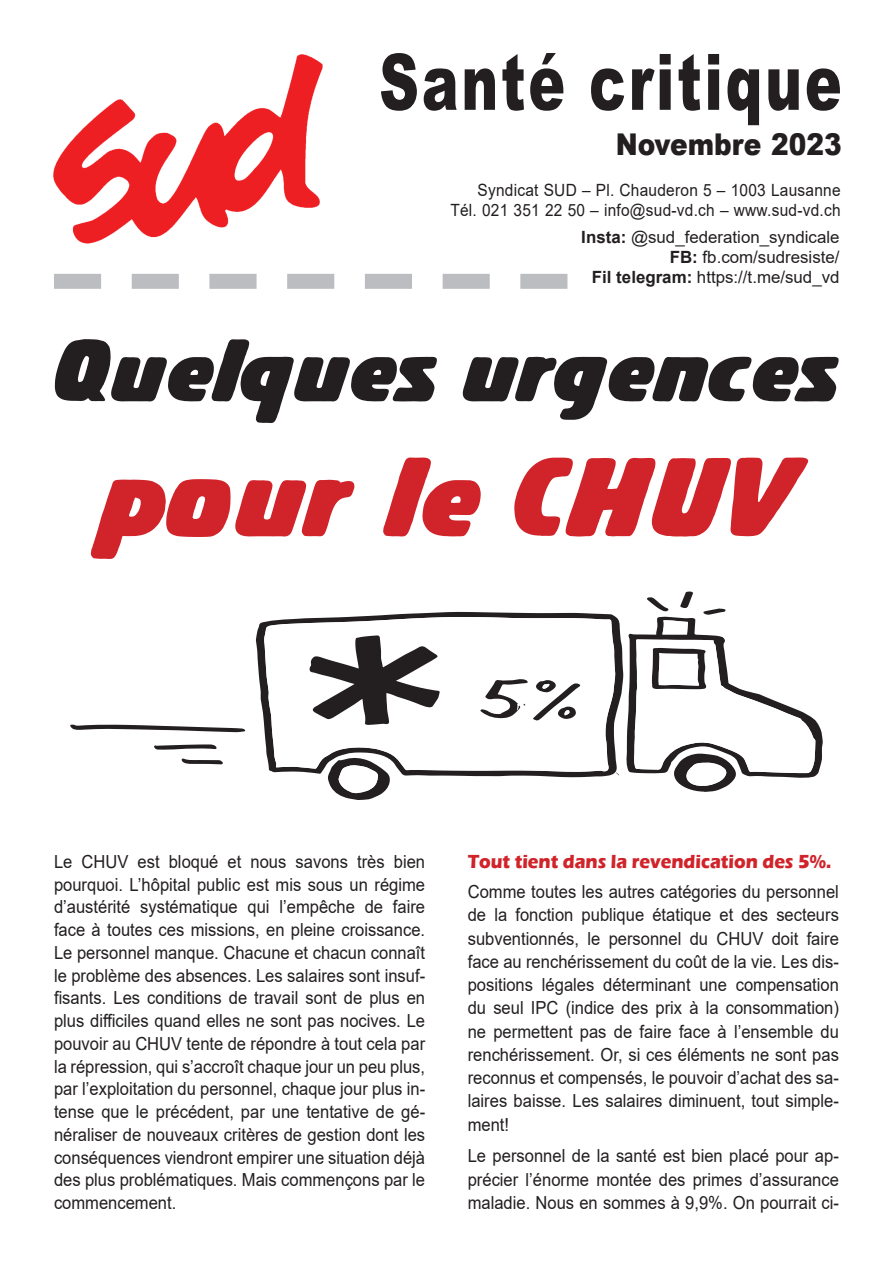
<style>
.page{position:relative;width:893px;height:1263px;background:#fff}
.page>*{position:absolute;margin:0;border:0;box-sizing:border-box;transform-origin:0 0}
.t1{font:112.5px "Fire Cracker";color:#d1232a}
.t2{font:88.5px "Fire Cracker";color:#231f20}
.t3{font:900 78px "Arial";letter-spacing:.05em;color:#231f20;scale:.71 1}
.t4{font:900 30px "Arial";color:#231f20;scale:.88 1}
.t5{font:700 19.5px "Eras ITC";color:#d1232a;scale:.92 1}
.t6{font:18px/22.8px "Arial";color:#231f20;text-align:justify;scale:.92 1}
.t7{font:16.8px/20.2px "Arial";letter-spacing:.015em;color:#231f20;text-align:right}
.t8{font:16.8px/20.2px "Arial";letter-spacing:.015em;color:#231f20;text-align:right;scale:.92 1}
.s1{font-weight:700}
</style>
<div class="page">
<svg style="left:54px;top:274px;width:513px;height:15px"></svg>
<img style="left:53px;top:54px;width:270px;height:190px">
<svg style="left:256px;top:612px;width:368px;height:165px"></svg>
<svg style="left:70px;top:724px;width:176px;height:8px"></svg>
<svg style="left:154px;top:744px;width:63px;height:6px"></svg>
<svg style="left:181px;top:758px;width:42px;height:6px"></svg>
<svg style="left:264px;top:617px;width:352px;height:155px"></svg>
<svg style="left:328px;top:757px;width:62px;height:43px"></svg>
<svg style="left:310px;top:635px;width:130px;height:90px"></svg>
<svg style="left:480px;top:679px;width:100px;height:41px"></svg>
<svg style="left:626px;top:591px;width:197px;height:201px"></svg>
<h3 class="t3" style="left:379px;top:25px;width:653px">Santé critique</h3>
<h3 class="t4" style="left:616px;top:123px;width:258px">Novembre 2023</h3>
<p class="t8" style="left:450px;top:180px;width:426px">Syndicat SUD – Pl. Chauderon 5 – 1003 Lausanne<br>Tél. 021 351 22 50 – info@sud-vd.ch – www.sud-vd.ch</p>
<p class="t7" style="left:581px;top:226px;width:260px"><span class="s1">Insta:</span> @sud_federation_syndicale<br><span class="s1">FB:</span> fb.com/sudresiste/<br><span class="s1">Fil telegram:</span> https://t.me/sud_vd</p>
<h2 class="t2" style="left:54px;top:335px;width:786px">Quelques urgences</h2>
<h1 class="t1" style="left:98px;top:452px;width:698px">pour le CHUV</h1>
<p class="t6" style="left:54px;top:850px;width:405px">Le CHUV est bloqué et nous savons très bien pourquoi. L’hôpital public est mis sous un régime d’austérité systématique qui l’empêche de faire face à toutes ces missions, en pleine croissance.<br>Le personnel manque. Chacune et chacun connaît le problème des absences. Les salaires sont insuf&shy;fisants. Les conditions de travail sont de plus en plus difficiles quand elles ne sont pas nocives. Le pouvoir au CHUV tente de répondre à tout cela par la répression, qui s’accroît chaque jour un peu plus, par l’exploitation du personnel, chaque jour plus in&shy;tense que le précédent, par une tentative de gé&shy;néraliser de nouveaux critères de gestion dont les conséquences viendront empirer une situation déjà des plus problématiques. Mais commençons par le commencement.</p>
<p class="t5" style="left:468px;top:851px;width:397px">Tout tient dans la revendication des 5%.</p>
<p class="t6" style="left:468px;top:880px;width:405px;line-height:23.2px">Comme toutes les autres catégories du personnel de la fonction publique étatique et des secteurs subventionnés, le personnel du CHUV doit faire face au renchérissement du coût de la vie. Les dis&shy;positions légales déterminant une compensation du seul IPC (indice des prix à la consommation) ne permettent pas de faire face à l’ensemble du renchérissement. Or, si ces éléments ne sont pas reconnus et compensés, le pouvoir d’achat des sa&shy;laires baisse. Les salaires diminuent, tout simple&shy;ment!</p>
<p class="t6" style="left:468px;top:1144px;width:405px;line-height:23.2px">Le personnel de la santé est bien placé pour ap&shy;précier l’énorme montée des primes d’assurance maladie. Nous en sommes à 9,9%. On pourrait ci-</p>
</div>
